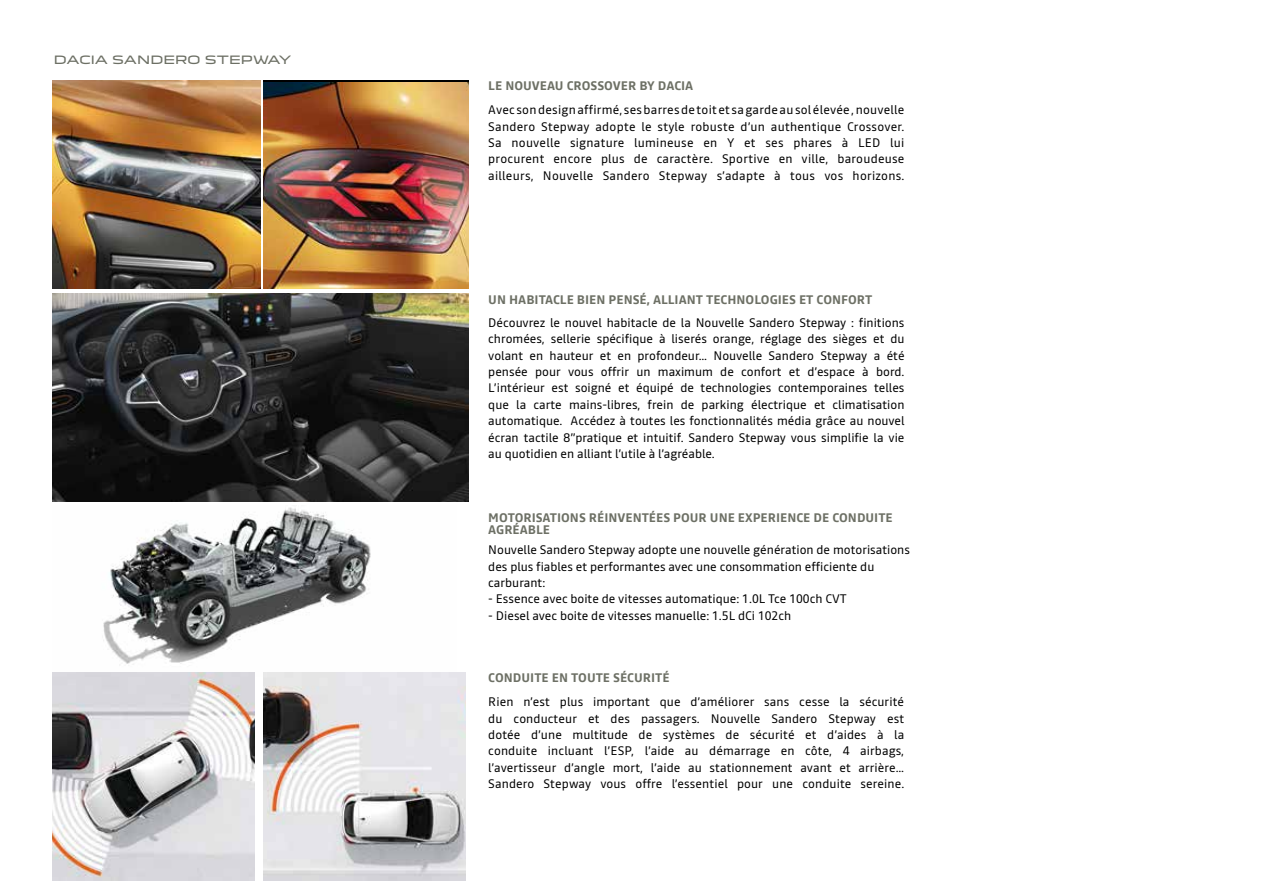
<style>
.page{position:relative;width:1263px;height:893px;background:#fff}
.page>*{position:absolute;margin:0;border:0;box-sizing:border-box;transform-origin:0 0}
.t1{font:12.3px/16.5px "Read";color:#000;text-align:justify}
.t2{font:700 12.3px/12.3px "Read";color:#6d7065}
.t3{font:11.25px "Dacia Block Extended";letter-spacing:-.035em;color:#6d7065}
</style>
<div class="page">
<img style="left:52px;top:293px;width:416px;height:208px">
<img style="left:52px;top:80px;width:208px;height:209px">
<img style="left:263px;top:83px;width:205px;height:206px">
<img style="left:103px;top:507px;width:268px;height:169px">
<img style="left:52px;top:672px;width:202px;height:208px">
<img style="left:263px;top:672px;width:202px;height:208px">
<p class="t3" style="left:54px;top:50px;width:239px">DACIA SANDERO STEPWAY</p>
<p class="t2" style="left:488px;top:80px;width:207px">LE NOUVEAU CROSSOVER BY DACIA</p>
<p class="t1" style="left:488px;top:102px;width:418px">Avec son design affirmé, ses barres de toit et sa garde au sol élevée , nouvelle Sandero Stepway adopte le style robuste d’un authentique Crossover.<br>Sa nouvelle signature lumineuse en Y et ses phares à LED lui procurent encore plus de caractère. Sportive en ville, baroudeuse ailleurs, Nouvelle Sandero Stepway s’adapte à tous vos horizons.</p>
<p class="t2" style="left:488px;top:294px;width:385px">UN HABITACLE BIEN PENSÉ, ALLIANT TECHNOLOGIES ET CONFORT</p>
<p class="t1" style="left:488px;top:314px;width:418px">Découvrez le nouvel habitacle de la Nouvelle Sandero Stepway : finitions chromées, sellerie spécifique à liserés orange, réglage des sièges et du volant en hauteur et en profondeur... Nouvelle Sandero Stepway a été pensée pour vous offrir un maximum de confort et d’espace à bord.<br>L’intérieur est soigné et équipé de technologies contemporaines telles que la carte mains-libres, frein de parking électrique et climatisation automatique. Accédez à toutes les fonctionnalités média grâce au nouvel écran tactile 8’’pratique et intuitif. Sandero Stepway vous simplifie la vie au quotidien en alliant l’utile à l’agréable.</p>
<p class="t2" style="left:488px;top:511px;width:406px">MOTORISATIONS RÉINVENTÉES POUR UNE EXPERIENCE DE CONDUITE<br>AGRÉABLE</p>
<p class="t1" style="left:488px;top:542px;width:423px;text-align:left">Nouvelle Sandero Stepway adopte une nouvelle génération de motorisations des plus fiables et performantes avec une consommation efficiente du carburant:</p>
<p class="t1" style="left:488px;top:591px;width:360px">- Essence avec boite de vitesses automatique: 1.0L Tce 100ch CVT</p>
<p class="t1" style="left:488px;top:607px;width:304px">- Diesel avec boite de vitesses manuelle: 1.5L dCi 102ch</p>
<p class="t2" style="left:488px;top:671px;width:183px">CONDUITE EN TOUTE SÉCURITÉ</p>
<p class="t1" style="left:488px;top:694px;width:417px">Rien n’est plus important que d’améliorer sans cesse la sécurité du conducteur et des passagers. Nouvelle Sandero Stepway est dotée d’une multitude de systèmes de sécurité et d’aides à la conduite incluant l’ESP, l’aide au démarrage en côte, 4 airbags, l’avertisseur d’angle mort, l’aide au stationnement avant et arrière...<br>Sandero Stepway vous offre l’essentiel pour une conduite sereine.</p>
</div>
